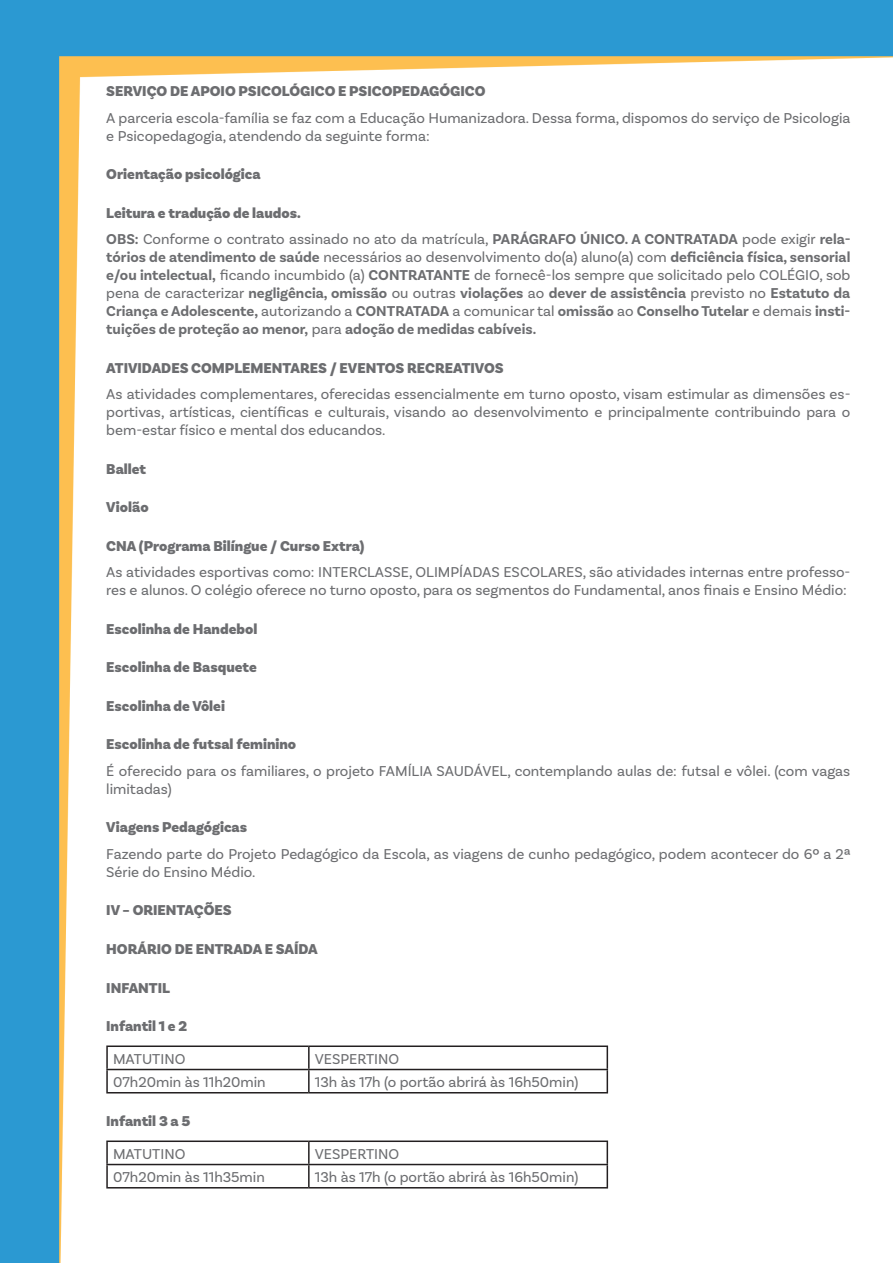
<style>
.page{position:relative;width:893px;height:1263px;background:#fff}
.page>*{position:absolute;margin:0;border:0;box-sizing:border-box;transform-origin:0 0}
.t1{font:15px/18px "Basic Sans";color:#6c6d70}
.t2{font:700 15px/18px "Basic Sans";color:#6c6d70;text-align:justify}
.t3{font:900 15px "Basic Sans";color:#6c6d70}
.s1{font-weight:900}
.s2{font-weight:700}
.s3{font-weight:400}
</style>
<div class="page">
<img style="left:0;top:0;width:893px;height:1263px">
<hr style="left:106px;top:1045px;width:203px;height:2px;background:#231f20">
<hr style="left:106px;top:1047px;width:2px;height:22px;background:#231f20">
<hr style="left:309px;top:1045px;width:299px;height:2px;background:#231f20">
<hr style="left:308px;top:1047px;width:2px;height:22px;background:#231f20">
<hr style="left:106px;top:1069px;width:203px;height:1px;background:#231f20">
<hr style="left:106px;top:1070px;width:2px;height:22px;background:#231f20">
<hr style="left:309px;top:1069px;width:299px;height:1px;background:#231f20">
<hr style="left:308px;top:1070px;width:2px;height:22px;background:#231f20">
<svg style="left:607px;top:1047px;width:1px;height:45px"></svg>
<hr style="left:106px;top:1092px;width:203px;height:1px;background:#231f20">
<hr style="left:309px;top:1092px;width:299px;height:1px;background:#231f20">
<hr style="left:106px;top:1140px;width:203px;height:2px;background:#231f20">
<hr style="left:106px;top:1142px;width:2px;height:22px;background:#231f20">
<hr style="left:309px;top:1140px;width:299px;height:2px;background:#231f20">
<hr style="left:308px;top:1142px;width:2px;height:22px;background:#231f20">
<hr style="left:106px;top:1164px;width:203px;height:1px;background:#231f20">
<hr style="left:106px;top:1165px;width:2px;height:22px;background:#231f20">
<hr style="left:309px;top:1164px;width:299px;height:1px;background:#231f20">
<hr style="left:308px;top:1165px;width:2px;height:22px;background:#231f20">
<svg style="left:607px;top:1142px;width:1px;height:45px"></svg>
<hr style="left:106px;top:1187px;width:203px;height:1px;background:#231f20">
<hr style="left:309px;top:1187px;width:299px;height:1px;background:#231f20">
<p class="t3" style="left:106px;top:82px;width:381px">SERVIÇO DE APOIO PSICOLÓGICO E PSICOPEDAGÓGICO</p>
<p class="t1" style="left:106px;top:109px;width:746px">A parceria escola-família se faz com a Educação Humanizadora. Dessa forma, dispomos do serviço de Psicologia e Psicopedagogia, atendendo da seguinte forma:</p>
<p class="t3" style="left:106px;top:165px;width:156px">Orientação psicológica</p>
<p class="t1" style="left:106px;top:199px;width:746px;line-height:26.5px"><span class="s1">Leitura e tradução de laudos.<br></span><span class="s2">OBS:</span> Conforme o contrato assinado no ato da matrícula, <span class="s2">PARÁGRAFO ÚNICO. A CONTRATADA</span> pode exigir <span class="s2">rela-</span></p>
<p class="t2" style="left:106px;top:248px;width:746px">tórios de atendimento de saúde <span class="s3">necessários ao desenvolvimento do(a) aluno(a) com</span> deficiência física, sensorial e/ou intelectual, <span class="s3">ficando incumbido (a)</span> CONTRATANTE <span class="s3">de fornecê-los sempre que solicitado pelo COLÉGIO, sob pena de caracterizar</span> negligência, omissão <span class="s3">ou outras</span> violações <span class="s3">ao</span> dever de assistência <span class="s3">previsto no</span> Estatuto da Criança e Adolescente, <span class="s3">autorizando a</span> CONTRATADA <span class="s3">a comunicar tal</span> omissão <span class="s3">ao</span> Conselho Tutelar <span class="s3">e demais</span> insti&shy;tuições de proteção ao menor, <span class="s3">para</span> adoção de medidas cabíveis.</p>
<p class="t3" style="left:106px;top:359px;width:399px">ATIVIDADES COMPLEMENTARES / EVENTOS RECREATIVOS</p>
<p class="t1" style="left:106px;top:385px;width:746px;text-align:justify">As atividades complementares, oferecidas essencialmente em turno oposto, visam estimular as dimensões es&shy;portivas, artísticas, científicas e culturais, visando ao desenvolvimento e principalmente contribuindo para o bem-estar físico e mental dos educandos.</p>
<p class="t3" style="left:106px;top:460px;width:41px">Ballet</p>
<p class="t3" style="left:106px;top:498px;width:44px">Violão</p>
<p class="t3" style="left:106px;top:537px;width:260px">CNA (Programa Bilíngue / Curso Extra)</p>
<p class="t1" style="left:106px;top:563px;width:746px">As atividades esportivas como: INTERCLASSE, OLIMPÍADAS ESCOLARES, são atividades internas entre professo&shy;res e alunos. O colégio oferece no turno oposto, para os segmentos do Fundamental, anos finais e Ensino Médio:</p>
<p class="t3" style="left:106px;top:620px;width:153px">Escolinha de Handebol</p>
<p class="t3" style="left:106px;top:658px;width:152px">Escolinha de Basquete</p>
<p class="t3" style="left:106px;top:697px;width:120px">Escolinha de Vôlei</p>
<p class="t3" style="left:106px;top:735px;width:191px">Escolinha de futsal feminino</p>
<p class="t1" style="left:106px;top:762px;width:746px">É oferecido para os familiares, o projeto FAMÍLIA SAUDÁVEL, contemplando aulas de: futsal e vôlei. (com vagas limitadas)</p>
<p class="t3" style="left:106px;top:818px;width:142px">Viagens Pedagógicas</p>
<p class="t1" style="left:106px;top:845px;width:746px">Fazendo parte do Projeto Pedagógico da Escola, as viagens de cunho pedagógico, podem acontecer do 6º a 2ª<br>Série do Ensino Médio.</p>
<p class="t3" style="left:106px;top:901px;width:127px">IV – ORIENTAÇÕES</p>
<p class="t3" style="left:106px;top:940px;width:213px">HORÁRIO DE ENTRADA E SAÍDA</p>
<p class="t3" style="left:106px;top:978px;width:65px">INFANTIL</p>
<p class="t3" style="left:106px;top:1017px;width:82px">Infantil 1 e 2</p>
<p class="t1" style="left:113px;top:1049px;width:74px">MATUTINO</p>
<p class="t1" style="left:315px;top:1049px;width:86px">VESPERTINO</p>
<p class="t1" style="left:113px;top:1073px;width:154px">07h20min às 11h20min</p>
<p class="t1" style="left:315px;top:1073px;width:265px">13h às 17h (o portão abrirá às 16h50min)</p>
<p class="t3" style="left:106px;top:1112px;width:86px">Infantil 3 a 5</p>
<p class="t1" style="left:113px;top:1144px;width:74px">MATUTINO</p>
<p class="t1" style="left:315px;top:1144px;width:86px">VESPERTINO</p>
<p class="t1" style="left:113px;top:1168px;width:153px">07h20min às 11h35min</p>
<p class="t1" style="left:315px;top:1168px;width:265px">13h às 17h (o portão abrirá às 16h50min)</p>
</div>
